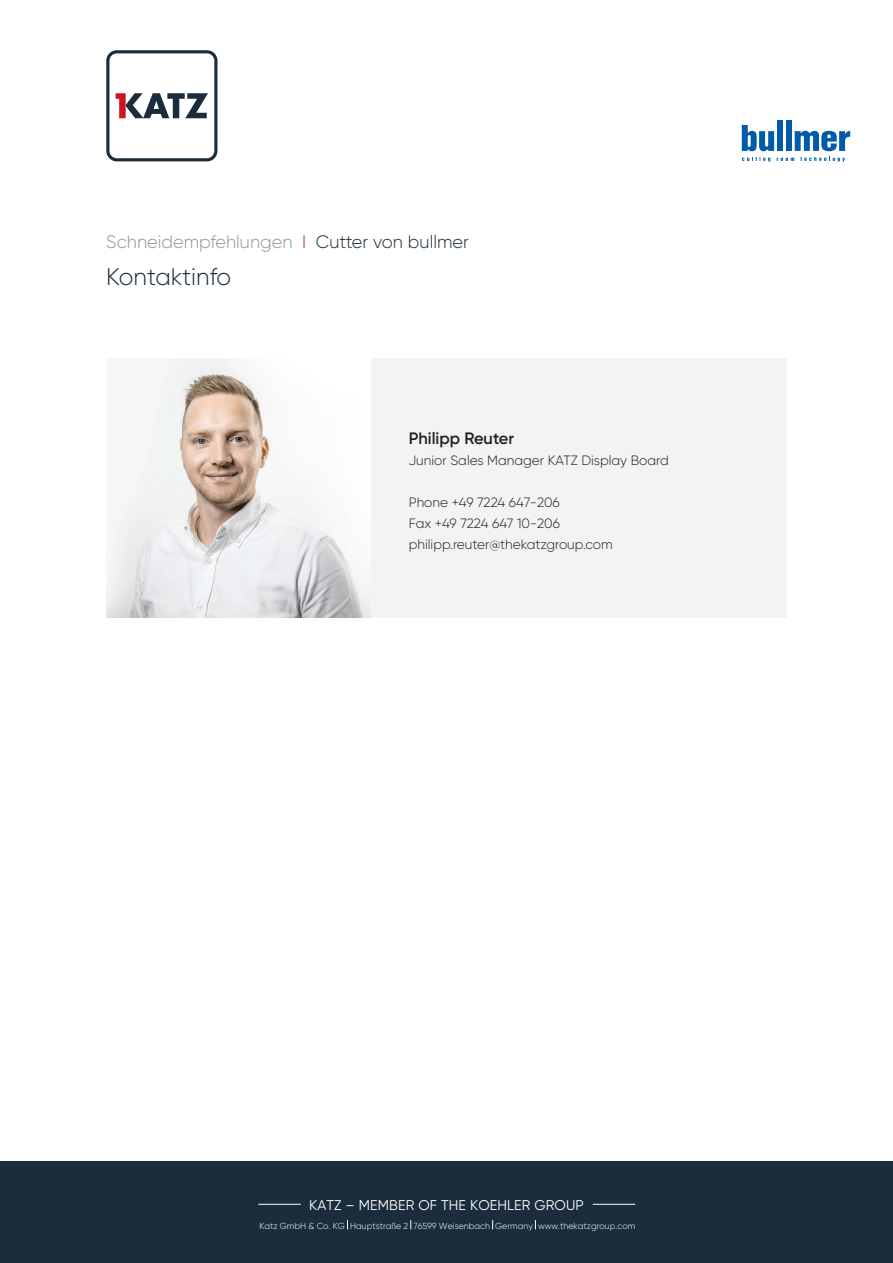
<style>
.page{position:relative;width:893px;height:1263px;background:#fff}
.page>*{position:absolute;margin:0;border:0;box-sizing:border-box;transform-origin:0 0}
.t1{font:300 24px "Gilroy";color:#1b2d3c}
.t2{font:300 18px "Gilroy";color:#939598}
.t3{font:600 16.5px "Gilroy";color:#231f20}
.t4{font:14.1px "Gilroy";letter-spacing:.01em;color:#fff}
.t5{font:300 13.5px/21px "Gilroy";color:#231f20}
.t6{font:300 8.85px "Gilroy";color:#fff}
.s1{color:#b72837}
.s2{color:#1b2d3c}
</style>
<div class="page">
<div style="left:0;top:1161px;width:893px;height:102px;background:#1b2d3c"></div>
<hr style="left:258px;top:1204px;width:43px;height:1px;background:#fff">
<hr style="left:593px;top:1204px;width:42px;height:1px;background:#fff">
<svg style="left:742px;top:157px;width:28px;height:4px"></svg>
<svg style="left:777px;top:158px;width:17px;height:3px"></svg>
<svg style="left:800px;top:157px;width:45px;height:4px"></svg>
<svg style="left:742px;top:125px;width:108px;height:26px"></svg>
<div style="left:777px;top:121px;width:6px;height:30px;background:#015aaa"></div>
<div style="left:786px;top:121px;width:6px;height:30px;background:#015aaa"></div>
<svg style="left:106px;top:50px;width:111px;height:111px"></svg>
<div style="left:106px;top:358px;width:681px;height:260px;background:#f2f3f4"></div>
<img style="left:106px;top:358px;width:265px;height:260px">
<h2 class="t2" style="left:106px;top:231px;width:364px">Schneidempfehlungen <span class="s1">I</span> <span class="s2">Cutter von bullmer</span></h2>
<h1 class="t1" style="left:106px;top:262px;width:126px">Kontaktinfo</h1>
<p class="t3" style="left:409px;top:428px;width:107px">Philipp Reuter</p>
<p class="t5" style="left:409px;top:450px;width:261px">Junior Sales Manager KATZ Display Board</p>
<p class="t5" style="left:409px;top:492px;width:205px">Phone +49 7224 647-206<br>Fax +49 7224 647 10-206 philipp.reuter@thekatzgroup.com</p>
<p class="t4" style="left:309px;top:1196px;width:276px">KATZ – MEMBER OF THE KOEHLER GROUP</p>
<p class="t6" style="left:259px;top:1220px;width:377px">Katz GmbH &amp; Co. KG Hauptstraße 2 76599 Weisenbach Germany www.thekatzgroup.com</p>
</div>
